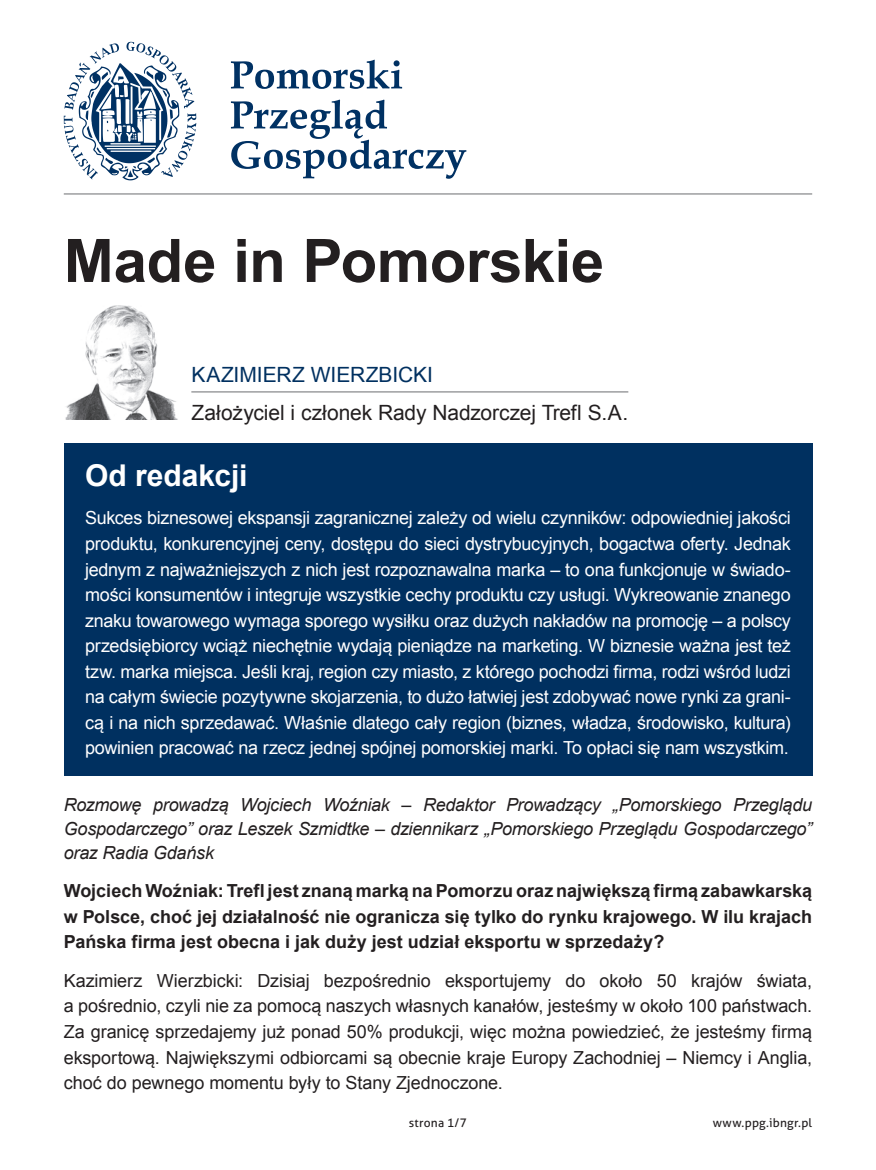
<style>
.page{position:relative;width:876px;height:1170px;background:#fff}
.page>*{position:absolute;margin:0;border:0;box-sizing:border-box;transform-origin:0 0}
.t1{font:700 60px "Arial";letter-spacing:-.005em;color:#231f20}
.t2{font:700 30px "Arial";color:#fff}
.t3{font:21px "Arial";letter-spacing:-.005em;color:#231f20}
.t4{font:21px "Arial";letter-spacing:-.005em;color:#003060}
.t5{font:18px/25.5px "Arial";letter-spacing:-.015em;color:#fff;text-align:justify}
.t6{font:18px/25.7px "Arial";letter-spacing:-.005em;color:#231f20;text-align:justify}
.t7{font:700 18px/25.7px "Arial";color:#231f20;text-align:justify}
.t8{font:italic 18px/24.2px "Arial";letter-spacing:-.015em;color:#231f20;text-align:justify}
.t9{font:12px "Aller";letter-spacing:.015em;color:#231f20}
</style>
<div class="page">
<svg style="left:231px;top:60px;width:171px;height:29px"></svg>
<svg style="left:231px;top:100px;width:235px;height:79px"></svg>
<svg style="left:64px;top:42px;width:132px;height:138px"></svg>
<hr style="left:64px;top:193px;width:748px;height:1px;background:#6c6d70">
<img style="left:65px;top:305px;width:113px;height:115px">
<hr style="left:191px;top:391px;width:437px;height:1px;background:#6c6d70">
<div style="left:64px;top:443px;width:748px;height:332px;background:#003060"></div>
<h1 class="t1" style="left:64px;top:221px;width:542px">Made in Pomorskie</h1>
<p class="t4" style="left:191px;top:360px;width:243px">Kazimierz Wierzbicki</p>
<p class="t3" style="left:191px;top:399px;width:438px">Założyciel i członek Rady Nadzorczej Trefl S.A.</p>
<h2 class="t2" style="left:85px;top:455px;width:164px">Od redakcji</h2>
<p class="t5" style="left:85px;top:505px;width:707px">Sukces biznesowej ekspansji zagranicznej zależy od wielu czynników: odpowiedniej jakości produktu, konkurencyjnej ceny, dostępu do sieci dystrybucyjnych, bogactwa oferty. Jednak jednym z najważniejszych z nich jest rozpoznawalna marka – to ona funkcjonuje w świado&shy;mości konsumentów i integruje wszystkie cechy produktu czy usługi. Wykreowanie znanego znaku towarowego wymaga sporego wysiłku oraz dużych nakładów na promocję – a polscy przedsiębiorcy wciąż niechętnie wydają pieniądze na marketing. W biznesie ważna jest też tzw. marka miejsca. Jeśli kraj, region czy miasto, z którego pochodzi firma, rodzi wśród ludzi na całym świecie pozytywne skojarzenia, to dużo łatwiej jest zdobywać nowe rynki za grani&shy;cą i na nich sprzedawać. Właśnie dlatego cały region (biznes, władza, środowisko, kultura) powinien pracować na rzecz jednej spójnej pomorskiej marki. To opłaci się nam wszystkim.</p>
<p class="t8" style="left:64px;top:792px;width:750px">Rozmowę prowadzą Wojciech Woźniak – Redaktor Prowadzący „Pomorskiego Przeglądu Gospodarczego” oraz Leszek Szmidtke – dziennikarz „Pomorskiego Przeglądu Gospodarczego” oraz Radia Gdańsk</p>
<p class="t7" style="left:64px;top:878px;width:750px">Wojciech Woźniak: Trefl jest znaną marką na Pomorzu oraz największą firmą zabawkarską w Polsce, choć jej działalność nie ogranicza się tylko do rynku krajowego. W ilu krajach Pańska firma jest obecna i jak duży jest udział eksportu w sprzedaży?</p>
<p class="t6" style="left:64px;top:967px;width:750px">Kazimierz Wierzbicki: Dzisiaj bezpośrednio eksportujemy do około 50 krajów świata, a pośrednio, czyli nie za pomocą naszych własnych kanałów, jesteśmy w około 100 państwach.<br>Za granicę sprzedajemy już ponad 50% produkcji, więc można powiedzieć, że jesteśmy firmą eksportową. Największymi odbiorcami są obecnie kraje Europy Zachodniej – Niemcy i Anglia, choć do pewnego momentu były to Stany Zjednoczone.</p>
<p class="t9" style="left:409px;top:1115px;width:60px">strona 1/7</p>
<p class="t9" style="left:713px;top:1115px;width:101px">www.ppg.ibngr.pl</p>
</div>
